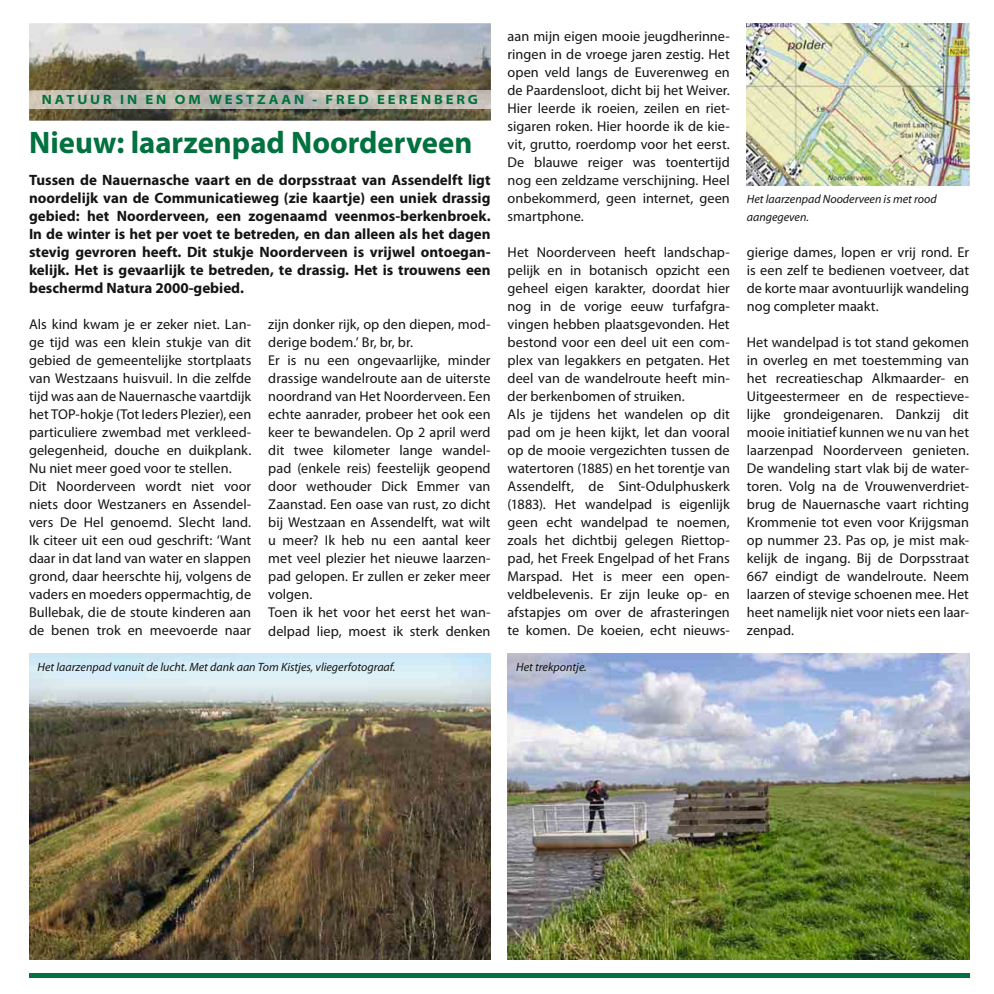
<style>
.page{position:relative;width:994px;height:994px;background:#fff}
.page>*{position:absolute;margin:0;border:0;box-sizing:border-box;transform-origin:0 0}
.t1{font:700 31.2px "Myriad Pro";color:#00713f}
.t2{font:700 15px/18px "Myriad Pro";color:#131413;text-align:justify}
.t3{font:14.25px/18px "Myriad Pro";color:#131413}
.t4{font:700 semi-expanded 13.5px "Myriad Pro";letter-spacing:.215em;color:#00713f}
.t5{font:italic 12px/18px "Myriad Pro";color:#131413}
</style>
<div class="page">
<img style="left:29px;top:23px;width:462px;height:98px">
<img style="left:29px;top:91px;width:462px;height:18px">
<img style="left:747px;top:23px;width:222px;height:162px">
<img style="left:507px;top:653px;width:462px;height:306px">
<img style="left:29px;top:653px;width:461px;height:306px">
<hr style="left:29px;top:973px;width:940px;height:4px;background:#007341">
<p class="t4" style="left:42px;top:92px;width:437px">NATUUR IN EN OM WESTZAAN - FRED EERENBERG</p>
<h1 class="t1" style="left:29px;top:130px;width:444px">Nieuw: laarzenpad Noorderveen</h1>
<p class="t2" style="left:29px;top:172px;width:463px">Tussen de Nauernasche vaart en de dorpsstraat van Assendelft ligt noordelijk van de Communicatieweg (zie kaartje) een uniek drassig gebied: het Noorderveen, een zogenaamd veenmos-berkenbroek.<br>In de winter is het per voet te betreden, en dan alleen als het dagen stevig gevroren heeft. Dit stukje Noorderveen is vrijwel ontoegan&shy;kelijk. Het is gevaarlijk te betreden, te drassig. Het is trouwens een beschermd Natura 2000-gebied.</p>
<p class="t3" style="left:29px;top:317px;width:224px">Als kind kwam je er zeker niet. Lan&shy;ge tijd was een klein stukje van dit gebied de gemeentelijke stortplaats van Westzaans huisvuil. In die zelfde tijd was aan de Nauernasche vaartdijk het TOP-hokje (Tot Ieders Plezier), een particuliere zwembad met verkleed&shy;gelegenheid, douche en duikplank.<br>Nu niet meer goed voor te stellen.<br>Dit Noorderveen wordt niet voor niets door Westzaners en Assendel&shy;vers De Hel genoemd. Slecht land.<br>Ik citeer uit een oud geschrift: ‘Want daar in dat land van water en slappen grond, daar heerschte hij, volgens de vaders en moeders oppermachtig, de Bullebak, die de stoute kinderen aan de benen trok en meevoerde naar</p>
<p class="t3" style="left:268px;top:317px;width:224px">zijn donker rijk, op den diepen, mod&shy;derige bodem.’ Br, br, br.<br>Er is nu een ongevaarlijke, minder drassige wandelroute aan de uiterste noordrand van Het Noorderveen. Een echte aanrader, probeer het ook een keer te bewandelen. Op 2 april werd dit twee kilometer lange wandel&shy;pad (enkele reis) feestelijk geopend door wethouder Dick Emmer van<br>Zaanstad. Een oase van rust, zo dicht bij Westzaan en Assendelft, wat wilt u meer? Ik heb nu een aantal keer met veel plezier het nieuwe laarzen&shy;pad gelopen. Er zullen er zeker meer volgen.<br>Toen ik het voor het eerst het wan&shy;delpad liep, moest ik sterk denken</p>
<p class="t3" style="left:507px;top:29px;width:224px;text-align:justify">aan mijn eigen mooie jeugdherinne&shy;ringen in de vroege jaren zestig. Het open veld langs de Euverenweg en de Paardensloot, dicht bij het Weiver.<br>Hier leerde ik roeien, zeilen en riet&shy;sigaren roken. Hier hoorde ik de kie&shy;vit, grutto, roerdomp voor het eerst.<br>De blauwe reiger was toentertijd nog een zeldzame verschijning. Heel onbekommerd, geen internet, geen smartphone.</p>
<p class="t3" style="left:507px;top:245px;width:224px">Het Noorderveen heeft landschap&shy;pelijk en in botanisch opzicht een geheel eigen karakter, doordat hier nog in de vorige eeuw turfafgra&shy;vingen hebben plaatsgevonden. Het bestond voor een deel uit een com&shy;plex van legakkers en petgaten. Het deel van de wandelroute heeft min&shy;der berkenbomen of struiken.<br>Als je tijdens het wandelen op dit pad om je heen kijkt, let dan vooral op de mooie vergezichten tussen de watertoren (1885) en het torentje van Assendelft, de Sint-Odulphuskerk (1883). Het wandelpad is eigenlijk geen echt wandelpad te noemen, zoals het dichtbij gelegen Riettop&shy;pad, het Freek Engelpad of het Frans Marspad. Het is meer een open&shy;veldbelevenis. Er zijn leuke op- en afstapjes om over de afrasteringen te komen. De koeien, echt nieuws-</p>
<p class="t5" style="left:38px;top:659px;width:359px">Het laarzenpad vanuit de lucht. Met dank aan Tom Kistjes, vliegerfotograaf.</p>
<p class="t5" style="left:516px;top:659px;width:72px">Het trekpontje.</p>
<p class="t5" style="left:747px;top:191px;width:191px">Het laarzenpad Nooderveen is met rood aangegeven.</p>
<p class="t3" style="left:747px;top:245px;width:224px;text-align:justify">gierige dames, lopen er vrij rond. Er is een zelf te bedienen voetveer, dat de korte maar avontuurlijk wandeling nog completer maakt.</p>
<p class="t3" style="left:747px;top:335px;width:224px;text-align:justify">Het wandelpad is tot stand gekomen in overleg en met toestemming van het recreatieschap Alkmaarder- en Uitgeestermeer en de respectieve&shy;lijke grondeigenaren. Dankzij dit mooie initiatief kunnen we nu van het laarzenpad Noorderveen genieten.<br>De wandeling start vlak bij de water&shy;toren. Volg na de Vrouwenverdriet&shy;brug de Nauernasche vaart richting Krommenie tot even voor Krijgsman op nummer 23. Pas op, je mist mak&shy;kelijk de ingang. Bij de Dorpsstraat 667 eindigt de wandelroute. Neem laarzen of stevige schoenen mee. Het heet namelijk niet voor niets een laar&shy;zenpad.</p>
</div>
